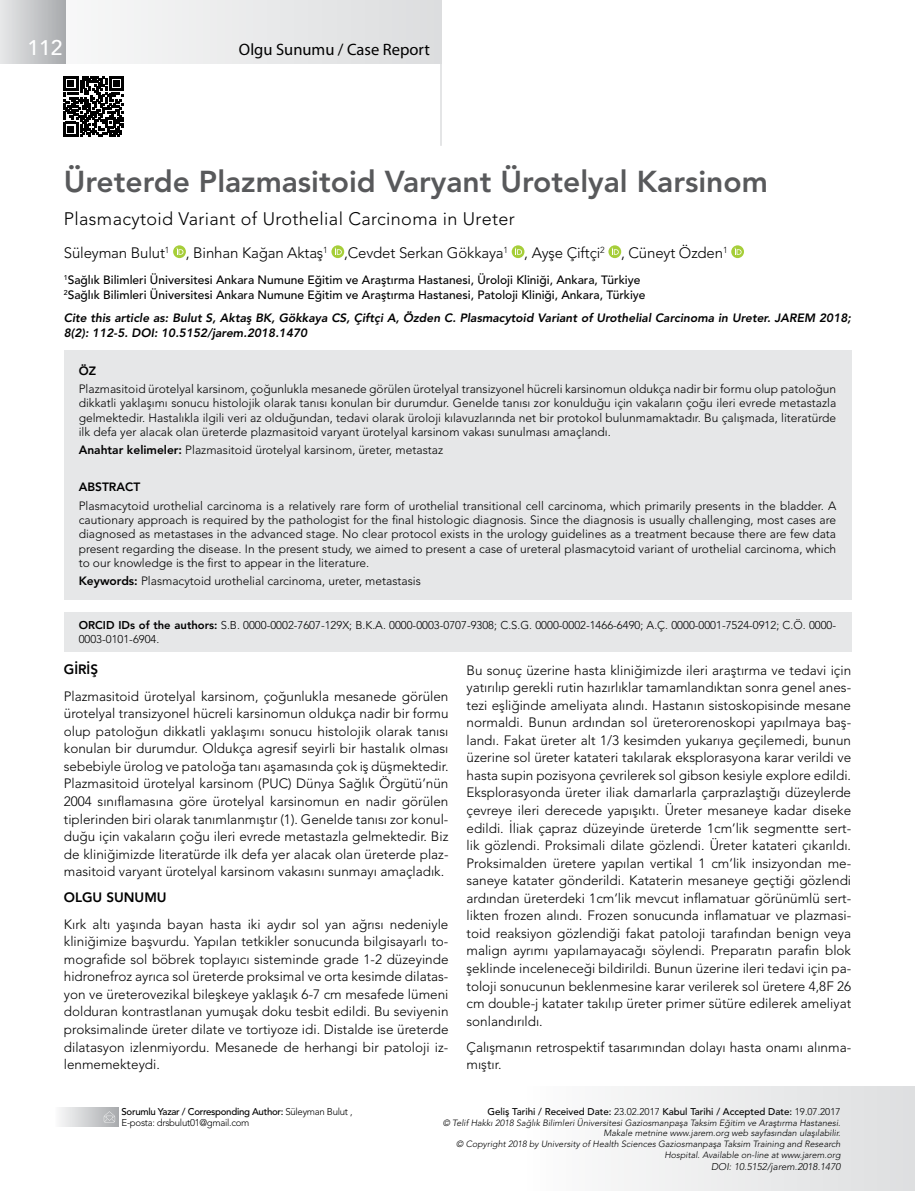
<style>
.page{position:relative;width:915px;height:1191px;background:#fff}
.page>*{position:absolute;margin:0;border:0;box-sizing:border-box;transform-origin:0 0}
.t1{font:800 30px "Avenir LT Std";color:#58595b}
.t2{font:500 21px "Avenir LT Std";color:#fff}
.t3{font:300 18px "Avenir LT Std";letter-spacing:.02em;color:#000}
.t4{font:16.5px "Myriad Pro";color:#000}
.t5{font:300 15px "Avenir LT Std";letter-spacing:-.01em;color:#000}
.t6{font:300 13.5px/17.5px "Avenir LT Std";color:#000;text-align:justify}
.t7{font:800 13.5px "Avenir LT Std";color:#000}
.t8{font:300 12px/14.2px "Avenir LT Std";color:#000;text-align:justify}
.t9{font:500 12px/15px "Avenir LT Std";color:#000}
.t10{font:italic 800 12px/15px "Avenir LT Std";color:#000}
.t11{font:800 12px "Avenir LT Std";color:#000}
.t12{font:300 11.25px/13.5px "Avenir LT Std";color:#000}
.t13{font:300 9.75px/11.4px "Avenir LT Std";letter-spacing:-.03em;color:#000}
.t14{font:500 9.75px "Avenir LT Std";color:#000}
.t15{font:italic 300 9.75px "Avenir LT Std";color:#000}
.t16{font:italic 300 9px/10.8px "Avenir LT Std";color:#000;text-align:right}
.s1{font-weight:800}
.s2{font-weight:300}
.s3{font-weight:500}
</style>
<div class="page">
<svg style="left:173px;top:245px;width:13px;height:13px"></svg>
<svg style="left:176px;top:248px;width:7px;height:7px"></svg>
<svg style="left:331px;top:245px;width:13px;height:13px"></svg>
<svg style="left:335px;top:248px;width:6px;height:7px"></svg>
<svg style="left:511px;top:245px;width:13px;height:13px"></svg>
<svg style="left:515px;top:248px;width:7px;height:7px"></svg>
<svg style="left:608px;top:245px;width:13px;height:13px"></svg>
<svg style="left:611px;top:248px;width:7px;height:7px"></svg>
<svg style="left:731px;top:245px;width:12px;height:13px"></svg>
<svg style="left:734px;top:248px;width:7px;height:7px"></svg>
<div style="left:3px;top:0;width:438px;height:64px;background:linear-gradient(to bottom,#e9eaeb,#e9eaeb)"></div>
<div style="left:0;top:0;width:65px;height:64px;background:linear-gradient(to right,#e7e8e9,#a9abae)"></div>
<hr style="left:440px;top:44px;width:1px;height:102px;background:#dcddde">
<svg style="left:64px;top:76px;width:60px;height:60px"></svg>
<div style="left:521px;top:1086px;width:393px;height:105px;background:linear-gradient(to right,#fdfdfd,#dddee0)"></div>
<div style="left:54px;top:1107px;width:64px;height:19px;background:linear-gradient(to right,#fcfcfc,#aaacaf)"></div>
<svg style="left:104px;top:1111px;width:11px;height:11px"></svg>
<div style="left:64px;top:351px;width:786px;height:249px;background:#e6e7e8"></div>
<div style="left:64px;top:612px;width:786px;height:39px;background:#e6e7e8"></div>
<h2 class="t2" style="left:27px;top:35px;width:37px">112</h2>
<p class="t4" style="left:239px;top:40px;width:192px">Olgu Sunumu / Case Report</p>
<h1 class="t1" style="left:64px;top:164px;width:705px">Üreterde Plazmasitoid Varyant Ürotelyal Karsinom</h1>
<h3 class="t3" style="left:64px;top:208px;width:452px">Plasmacytoid Variant of Urothelial Carcinoma in Ureter</h3>
<p class="t5" style="left:64px;top:244px;width:665px">Süleyman Bulut<sup>1</sup> , Binhan Kağan Aktaş<sup>1</sup> ,Cevdet Serkan Gökkaya<sup>1</sup> , Ayşe Çiftçi<sup>2</sup> , Cüneyt Özden<sup>1</sup></p>
<p class="t9" style="left:64px;top:272px;width:583px"><sup>1</sup>Sağlık Bilimleri Üniversitesi Ankara Numune Eğitim ve Araştırma Hastanesi, Üroloji Kliniği, Ankara, Türkiye<br><sup>2</sup>Sağlık Bilimleri Üniversitesi Ankara Numune Eğitim ve Araştırma Hastanesi, Patoloji Kliniği, Ankara, Türkiye</p>
<p class="t10" style="left:64px;top:310px;width:788px">Cite this article as: Bulut S, Aktaş BK, Gökkaya CS, Çiftçi A, Özden C. Plasmacytoid Variant of Urothelial Carcinoma in Ureter. JAREM 2018;<br>8(2): 112-5. DOI: 10.5152/jarem.2018.1470</p>
<p class="t11" style="left:79px;top:363px;width:19px">ÖZ</p>
<p class="t8" style="left:79px;top:382px;width:758px">Plazmasitoid ürotelyal karsinom, çoğunlukla mesanede görülen ürotelyal transizyonel hücreli karsinomun oldukça nadir bir formu olup patoloğun dikkatli yaklaşımı sonucu histolojik olarak tanısı konulan bir durumdur. Genelde tanısı zor konulduğu için vakaların çoğu ileri evrede metastazla gelmektedir. Hastalıkla ilgili veri az olduğundan, tedavi olarak üroloji kılavuzlarında net bir protokol bulunmamaktadır. Bu çalışmada, literatürde ilk defa yer alacak olan üreterde plazmasitoid varyant ürotelyal karsinom vakası sunulması amaçlandı.</p>
<p class="t8" style="left:79px;top:443px;width:366px"><span class="s1">Anahtar kelimeler:</span> Plazmasitoid ürotelyal karsinom, üreter, metastaz</p>
<p class="t11" style="left:79px;top:480px;width:63px">ABSTRACT</p>
<p class="t8" style="left:79px;top:498px;width:758px">Plasmacytoid urothelial carcinoma is a relatively rare form of urothelial transitional cell carcinoma, which primarily presents in the bladder. A cautionary approach is required by the pathologist for the final histologic diagnosis. Since the diagnosis is usually challenging, most cases are diagnosed as metastases in the advanced stage. No clear protocol exists in the urology guidelines as a treatment because there are few data present regarding the disease. In the present study, we aimed to present a case of ureteral plasmacytoid variant of urothelial carcinoma, which to our knowledge is the first to appear in the literature.</p>
<p class="t8" style="left:79px;top:574px;width:343px"><span class="s1">Keywords:</span> Plasmacytoid urothelial carcinoma, ureter, metastasis</p>
<p class="t12" style="left:79px;top:618px;width:758px"><span class="s1">ORCID IDs of the authors:</span> S.B. 0000-0002-7607-129X; B.K.A. 0000-0003-0707-9308; C.S.G. 0000-0002-1466-6490; A.Ç. 0000-0001-7524-0912; C.Ö. 0000-<br>0003-0101-6904.</p>
<p class="t7" style="left:64px;top:661px;width:36px">GİRİŞ</p>
<p class="t6" style="left:64px;top:687px;width:386px">Plazmasitoid ürotelyal karsinom, çoğunlukla mesanede görülen ürotelyal transizyonel hücreli karsinomun oldukça nadir bir formu olup patoloğun dikkatli yaklaşımı sonucu histolojik olarak tanısı konulan bir durumdur. Oldukça agresif seyirli bir hastalık olması sebebiyle ürolog ve patoloğa tanı aşamasında çok iş düşmektedir.<br>Plazmasitoid ürotelyal karsinom (PUC) Dünya Sağlık Örgütü’nün 2004 sınıflamasına göre ürotelyal karsinomun en nadir görülen tiplerinden biri olarak tanımlanmıştır (1). Genelde tanısı zor konul&shy;duğu için vakaların çoğu ileri evrede metastazla gelmektedir. Biz de kliniğimizde literatürde ilk defa yer alacak olan üreterde plaz&shy;masitoid varyant ürotelyal karsinom vakasını sunmayı amaçladık.</p>
<p class="t7" style="left:64px;top:889px;width:104px">OLGU SUNUMU</p>
<p class="t6" style="left:64px;top:915px;width:386px">Kırk altı yaşında bayan hasta iki aydır sol yan ağrısı nedeniyle kliniğimize başvurdu. Yapılan tetkikler sonucunda bilgisayarlı to&shy;mografide sol böbrek toplayıcı sisteminde grade 1-2 düzeyinde hidronefroz ayrıca sol üreterde proksimal ve orta kesimde dilatas&shy;yon ve üreterovezikal bileşkeye yaklaşık 6-7 cm mesafede lümeni dolduran kontrastlanan yumuşak doku tesbit edildi. Bu seviyenin proksimalinde üreter dilate ve tortiyoze idi. Distalde ise üreterde dilatasyon izlenmiyordu. Mesanede de herhangi bir patoloji iz&shy;lenmemekteydi.</p>
<p class="t6" style="left:466px;top:661px;width:386px">Bu sonuç üzerine hasta kliniğimizde ileri araştırma ve tedavi için yatırılıp gerekli rutin hazırlıklar tamamlandıktan sonra genel anes&shy;tezi eşliğinde ameliyata alındı. Hastanın sistoskopisinde mesane normaldi. Bunun ardından sol üreterorenoskopi yapılmaya baş&shy;landı. Fakat üreter alt 1/3 kesimden yukarıya geçilemedi, bunun üzerine sol üreter katateri takılarak eksplorasyona karar verildi ve hasta supin pozisyona çevrilerek sol gibson kesiyle explore edildi.<br>Eksplorasyonda üreter iliak damarlarla çarprazlaştığı düzeylerde çevreye ileri derecede yapışıktı. Üreter mesaneye kadar diseke edildi. İliak çapraz düzeyinde üreterde 1cm’lik segmentte sert&shy;lik gözlendi. Proksimali dilate gözlendi. Üreter katateri çıkarıldı.<br>Proksimalden üretere yapılan vertikal 1 cm’lik insizyondan me&shy;saneye katater gönderildi. Kataterin mesaneye geçtiği gözlendi ardından üreterdeki 1cm’lik mevcut inflamatuar görünümlü sert&shy;likten frozen alındı. Frozen sonucunda inflamatuar ve plazmasi&shy;toid reaksiyon gözlendiği fakat patoloji tarafından benign veya malign ayrımı yapılamayacağı söylendi. Preparatın parafin blok şeklinde inceleneceği bildirildi. Bunun üzerine ileri tedavi için pa&shy;toloji sonucunun beklenmesine karar verilerek sol üretere 4,8F 26 cm double-j katater takılıp üreter primer sütüre edilerek ameliyat sonlandırıldı.</p>
<p class="t6" style="left:466px;top:1038px;width:386px">Çalışmanın retrospektif tasarımından dolayı hasta onamı alınma&shy;mıştır.</p>
<p class="t14" style="left:487px;top:1105px;width:354px">Geliş Tarihi / Received Date: <span class="s2">23.02.2017</span> Kabul Tarihi / Accepted Date: <span class="s2">19.07.2017</span></p>
<p class="t16" style="left:442px;top:1117px;width:399px">© Telif Hakkı 2018 Sağlık Bilimleri Üniversitesi Gaziosmanpaşa Taksim Eğitim ve Araştırma Hastanesi.<br>Makale metnine www.jarem.org web sayfasından ulaşılabilir.<br>© Copyright 2018 by University of Health Sciences Gaziosmanpaşa Taksim Training and Research Hospital. Available on-line at www.jarem.org</p>
<p class="t15" style="left:710px;top:1160px;width:131px">DOI: 10.5152/jarem.2018.1470</p>
<p class="t13" style="left:121px;top:1105px;width:232px"><span class="s3">Sorumlu Yazar / Corresponding Author:</span> Süleyman Bulut ,<br>E-posta: drsbulut01@gmail.com</p>
</div>
